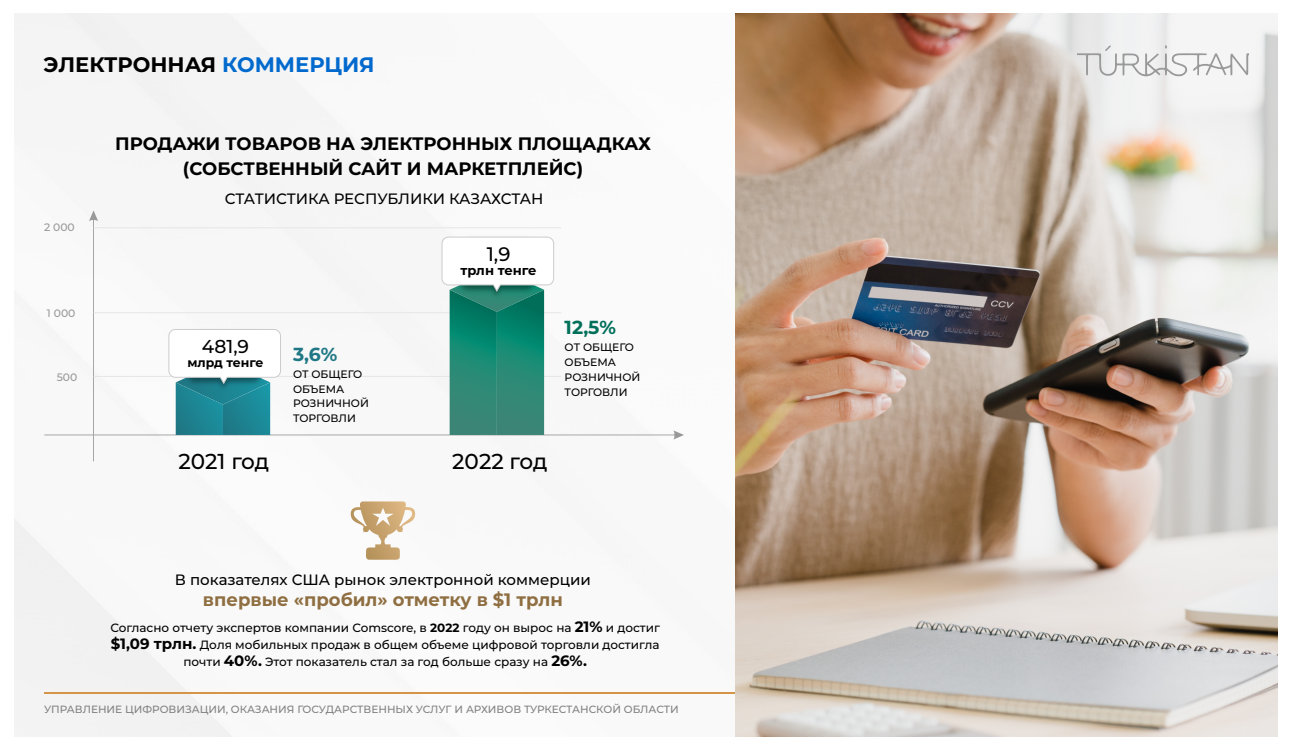
<style>
.page{position:relative;width:1290px;height:750px;background:#fff}
.page>*{position:absolute;margin:0;border:0;box-sizing:border-box;transform-origin:0 0}
.t1{font:500 21.6px "Montserrat";color:#000}
.t2{font:700 21px "Montserrat";color:#000}
.t3{font:500 19.5px "Montserrat";color:#000}
.t4{font:700 18.9px "Montserrat";color:#00705b}
.t5{font:700 18.9px "Montserrat";color:#1f7785}
.t6{font:500 18.6px "Montserrat";color:#000}
.t7{font:700 18px/24.8px "Montserrat";color:#000;text-align:center}
.t8{font:700 18px "Montserrat";color:#8f6f42}
.t9{font:500 15px "Montserrat";color:#000}
.t10{font:700 13.05px "Montserrat";color:#000}
.t11{font:700 12.45px "Montserrat";color:#000}
.t12{font:500 12px/16.8px "Montserrat";color:#000;text-align:center}
.t13{font:500 10.8px/14.9px "Montserrat";color:#000}
.t14{font:500 10.8px "Montserrat";color:#999}
.t15{font:500 10.5px "Montserrat";color:#808080}
.s1{color:#0069cd}
.s2{font-weight:700}
.s3{font-weight:700;font-size:15px}
</style>
<div class="page">
<img style="left:14px;top:14px;width:721px;height:722px">
<hr style="left:44px;top:692px;width:1204px;height:1px;background:#d69449">
<img style="left:735px;top:14px;width:542px;height:722px">
<svg style="left:1077px;top:45px;width:172px;height:32px"></svg>
<svg style="left:44px;top:210px;width:640px;height:251px"></svg>
<svg style="left:350px;top:501px;width:65px;height:59px"></svg>
<h2 class="t2" style="left:43px;top:51px;width:333px">ЭЛЕКТРОННАЯ <span class="s1">КОММЕРЦИЯ</span></h2>
<p class="t14" style="left:44px;top:220px;width:32px">2 000</p>
<p class="t14" style="left:47px;top:306px;width:30px">1 000</p>
<p class="t14" style="left:57px;top:371px;width:22px">500</p>
<h3 class="t7" style="left:115px;top:131px;width:537px">ПРОДАЖИ ТОВАРОВ НА ЭЛЕКТРОННЫХ ПЛОЩАДКАХ (СОБСТВЕННЫЙ САЙТ И МАРКЕТПЛЕЙС)</h3>
<p class="t9" style="left:225px;top:190px;width:320px">СТАТИСТИКА РЕСПУБЛИКИ КАЗАХСТАН</p>
<h3 class="t6" style="left:202px;top:335px;width:49px">481,9</h3>
<p class="t11" style="left:187px;top:355px;width:78px">млрд тенге</p>
<h3 class="t5" style="left:293px;top:342px;width:46px">3,6%</h3>
<p class="t13" style="left:293px;top:366px;width:77px">ОТ ОБЩЕГО<br>ОБЪЕМА<br>РОЗНИЧНОЙ<br>ТОРГОВЛИ</p>
<h3 class="t3" style="left:487px;top:242px;width:25px">1,9</h3>
<p class="t10" style="left:460px;top:263px;width:78px">трлн тенге</p>
<h1 class="t1" style="left:178px;top:448px;width:92px">2021 год</h1>
<h1 class="t1" style="left:452px;top:448px;width:97px">2022 год</h1>
<h3 class="t4" style="left:565px;top:316px;width:53px">12,5%</h3>
<p class="t13" style="left:565px;top:340px;width:77px">ОТ ОБЩЕГО<br>ОБЪЕМА<br>РОЗНИЧНОЙ<br>ТОРГОВЛИ</p>
<p class="t9" style="left:175px;top:570px;width:418px">В показателях США рынок электронной коммерции</p>
<h3 class="t8" style="left:203px;top:589px;width:361px">впервые «пробил» отметку в $1 трлн</h3>
<p class="t12" style="left:110px;top:619px;width:551px">Согласно отчету экспертов компании Comscore, в <span class="s2">2022</span> году он вырос на <span class="s3">21%</span> и достиг <span class="s3">$1,09 трлн.</span> Доля мобильных продаж в общем объеме цифровой торговли достигла почти <span class="s3">40%.</span> Этот показатель стал за год больше сразу на <span class="s3">26%.</span></p>
<p class="t15" style="left:44px;top:703px;width:636px">УПРАВЛЕНИЕ ЦИФРОВИЗАЦИИ, ОКАЗАНИЯ ГОСУДАРСТВЕННЫХ УСЛУГ И АРХИВОВ ТУРКЕСТАНСКОЙ ОБЛАСТИ</p>
</div>
